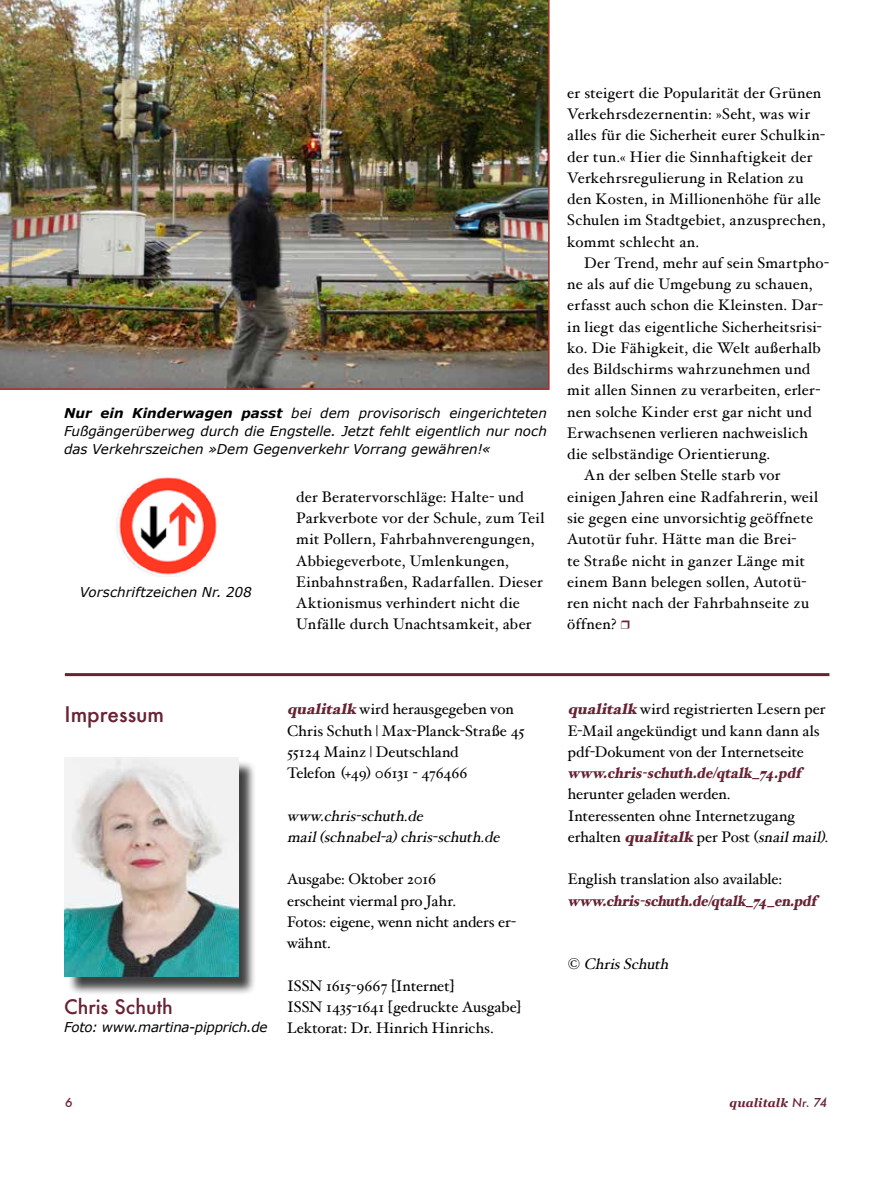
<style>
.page{position:relative;width:893px;height:1191px;background:#fff}
.page>*{position:absolute;margin:0;border:0;box-sizing:border-box;transform-origin:0 0}
.t1{font:500 21px "Futura";color:#682233}
.t2{font:500 19.5px "Futura";color:#682233}
.t3{font:15.3px/21.3px "Hoefler Text";letter-spacing:.01em;color:#000}
.t4{font:15.3px/21.3px "Hoefler Text";letter-spacing:-.01em;color:#000}
.t5{font:italic 900 15.3px "Hoefler Text";color:#682233;scale:.9 1}
.t6{font:italic 15.3px/21.3px "Hoefler Text";color:#000}
.t7{font:italic 13.5px/18px "Verdana";color:#000;text-align:justify}
.t8{font:italic 13.5px "Verdana";letter-spacing:-.02em;color:#000}
.t9{font:italic 700 12px "Georgia";letter-spacing:.015em;color:#682233}
.t10{font:italic 500 12px "Futura";color:#682233}
.s1{font-weight:700}
.s2{font-weight:900;font-style:italic;color:#682233}
.s3{font-style:italic}
.s4{font-style:normal}
.s5{font-family:"Futura";font-weight:500}
</style>
<div class="page">
<img style="left:0;top:0;width:550px;height:390px">
<hr style="left:65px;top:673px;width:764px;height:3px;background:#682233">
<div style="left:67px;top:759px;width:190px;height:236px;background:#000;opacity:.75"></div>
<img style="left:65px;top:757px;width:173px;height:219px">
<img style="left:116px;top:477px;width:101px;height:100px">
<p class="t7" style="left:64px;top:403px;width:484px"><span class="s1">Nur ein Kinderwagen passt</span> bei dem provisorisch eingerichteten Fußgängerüberweg durch die Engstelle. Jetzt fehlt eigentlich nur noch das Verkehrszeichen »Dem Gegenverkehr Vorrang gewähren!«</p>
<p class="t7" style="left:80px;top:582px;width:173px">Vorschriftzeichen Nr. 208</p>
<p class="t3" style="left:296px;top:486px;width:250px">der Beratervorschläge: Halte- und Parkverbote vor der Schule, zum Teil mit Pollern, Fahrbahnverengungen, Abbiegeverbote, Umlenkungen, Einbahnstraßen, Radarfallen. Dieser Aktionismus verhindert nicht die Unfälle durch Unachtsamkeit, aber</p>
<p class="t3" style="left:567px;top:82px;width:260px">er steigert die Popularität der Grünen Verkehrsdezernentin: »Seht, was wir alles für die Sicherheit eurer Schulkin&shy;der tun.« Hier die Sinnhaftigkeit der Verkehrsregulierung in Relation zu den Kosten, in Millionenhöhe für alle Schulen im Stadtgebiet, anzusprechen, kommt schlecht an.</p>
<p class="t3" style="left:584px;top:252px;width:246px">Der Trend, mehr auf sein Smartpho-</p>
<p class="t3" style="left:567px;top:273px;width:247px">ne als auf die Umgebung zu schauen,</p>
<p class="t3" style="left:567px;top:294px;width:258px">erfasst auch schon die Kleinsten. Dar-</p>
<p class="t3" style="left:567px;top:316px;width:256px">in liegt das eigentliche Sicherheitsrisi-</p>
<p class="t3" style="left:567px;top:337px;width:255px">ko. Die Fähigkeit, die Welt außerhalb</p>
<p class="t3" style="left:567px;top:358px;width:244px">des Bildschirms wahrzunehmen und</p>
<p class="t3" style="left:567px;top:379px;width:255px">mit allen Sinnen zu verarbeiten, erler-</p>
<p class="t3" style="left:567px;top:401px;width:246px">nen solche Kinder erst gar nicht und</p>
<p class="t3" style="left:567px;top:422px;width:242px">Erwachsenen verlieren nachweislich</p>
<p class="t3" style="left:567px;top:443px;width:205px">die selbständige Orientierung.</p>
<p class="t3" style="left:584px;top:464px;width:198px">An der selben Stelle starb vor</p>
<p class="t3" style="left:567px;top:486px;width:252px">einigen Jahren eine Radfahrerin, weil</p>
<p class="t3" style="left:567px;top:507px;width:248px">sie gegen eine unvorsichtig geöffnete</p>
<p class="t3" style="left:567px;top:528px;width:231px">Autotür fuhr. Hätte man die Brei-</p>
<p class="t3" style="left:567px;top:549px;width:239px">te Straße nicht in ganzer Länge mit</p>
<p class="t3" style="left:567px;top:571px;width:241px">einem Bann belegen sollen, Autotü-</p>
<p class="t3" style="left:567px;top:592px;width:243px">ren nicht nach der Fahrbahnseite zu</p>
<p class="t3" style="left:567px;top:613px;width:51px">öffnen?</p>
<h1 class="t1" style="left:64px;top:700px;width:101px">Impressum</h1>
<p class="t3" style="left:287px;top:698px;width:239px"><span class="s2">qualitalk</span>wird herausgegeben von<br>Chris Schuth | Max-Planck-Straße 45<br>55124 Mainz | Deutschland<br>Telefon (+49) 06131 - 476466</p>
<p class="t6" style="left:287px;top:804px;width:218px">www.chris-schuth.de mail(schnabel-a)chris-schuth.de</p>
<p class="t4" style="left:287px;top:868px;width:231px">Ausgabe: Oktober 2016<br>erscheint viermal pro Jahr.<br>Fotos: eigene, wenn nicht anders er&shy;wähnt.</p>
<p class="t3" style="left:287px;top:974px;width:236px">ISSN 1615-9667 [Internet]<br>ISSN 1435-1641 [gedruckte Ausgabe]<br>Lektorat: Dr. Hinrich Hinrichs.</p>
<p class="t2" style="left:64px;top:993px;width:110px">Chris Schuth</p>
<p class="t8" style="left:64px;top:1018px;width:205px">Foto: www.martina-pipprich.de</p>
<p class="t3" style="left:568px;top:698px;width:259px"><span class="s2">qualitalk</span>wird registrierten Lesern per<br>E-Mail angekündigt und kann dann als pdf-Dokument von der Internetseite</p>
<p class="t5" style="left:568px;top:764px;width:261px">www.chris-schuth.de/qtalk_74.pdf</p>
<p class="t4" style="left:568px;top:783px;width:266px">herunter geladen werden.<br>Interessenten ohne Internetzugang<br>e r h a l t e n <span class="s2">qualitalk</span> p e r P o s t ( <span class="s3">snailmail).</span></p>
<p class="t3" style="left:568px;top:868px;width:216px">English translation also available:</p>
<p class="t5" style="left:568px;top:891px;width:277px">www.chris-schuth.de/qtalk_74_en.pdf</p>
<p class="t6" style="left:568px;top:953px;width:106px"><span class="s4">©</span> ChrisSchuth</p>
<p class="t10" style="left:65px;top:1094px;width:9px">6</p>
<p class="t9" style="left:729px;top:1095px;width:99px">qualitalk <span class="s5">Nr. 74</span></p>
</div>
